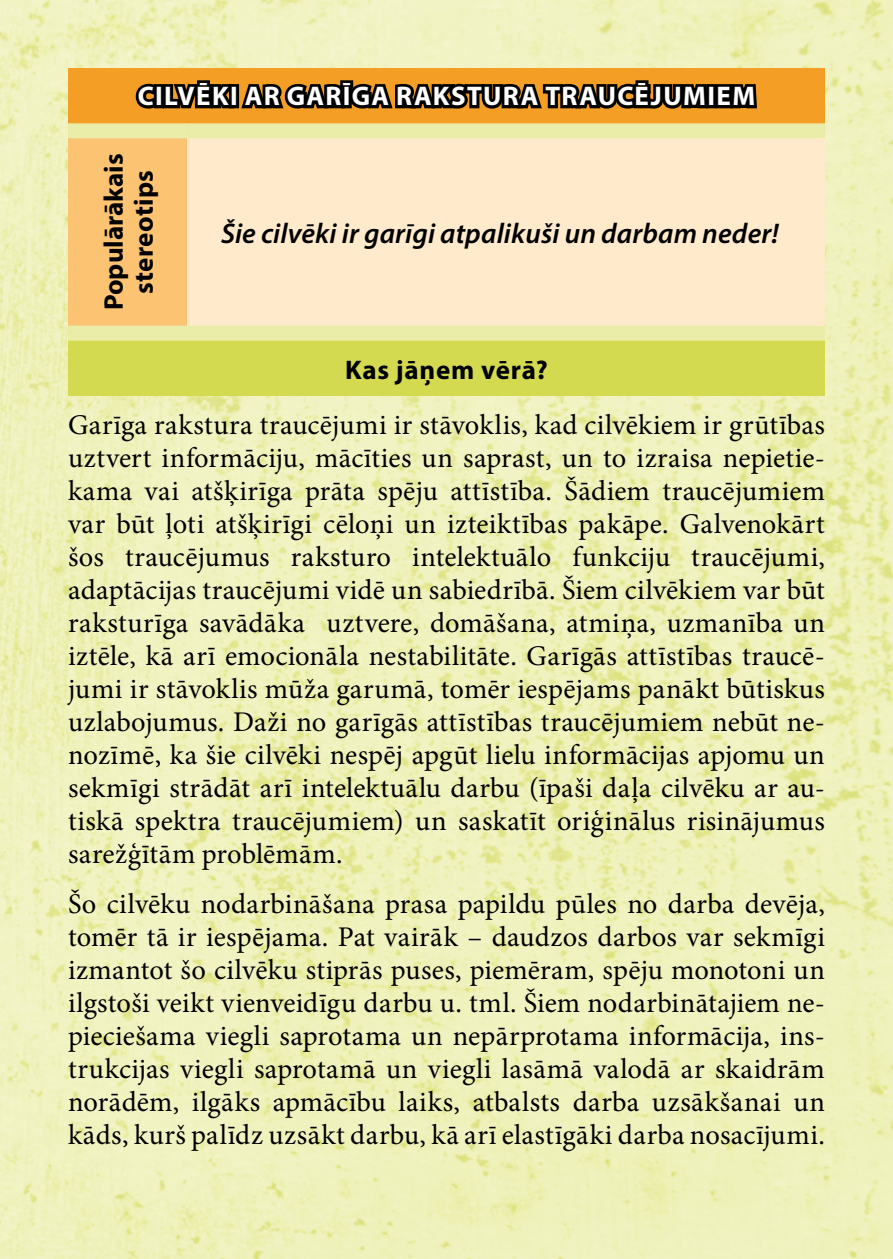
<style>
.page{position:relative;width:893px;height:1259px;background:#fff}
.page>*{position:absolute;margin:0;border:0;box-sizing:border-box;transform-origin:0 0}
.t1{font:28.5px/33px "Minion Pro";letter-spacing:.015em;color:#000;text-align:justify}
.t2{font:italic 600 28.5px "Myriad Pro";letter-spacing:.005em;color:#000}
.t3{font:700 27px "Myriad Pro";letter-spacing:.05em;color:#fff}
.t4{font:700 27px/30px "Myriad Pro";letter-spacing:.01em;color:#000;text-align:center}
.t5{font:700 27px "Myriad Pro";letter-spacing:.03em;color:#000}
</style>
<div class="page">
<img style="left:0;top:0;width:893px;height:1259px">
<div style="left:68px;top:68px;width:757px;height:63px;background:#f49e25"></div>
<div style="left:68px;top:131px;width:119px;height:202px;background:#fbc372"></div>
<div style="left:187px;top:131px;width:638px;height:202px;background:#ffebcc"></div>
<div style="left:68px;top:333px;width:757px;height:63px;background:#d3da50"></div>
<div style="left:68px;top:123px;width:119px;height:15px;background:#eaeda8"></div>
<div style="left:187px;top:123px;width:638px;height:15px;background:#eaeda8"></div>
<div style="left:68px;top:326px;width:119px;height:15px;background:#eaeda8"></div>
<div style="left:187px;top:326px;width:638px;height:15px;background:#eaeda8"></div>
<svg style="left:133px;top:0;width:627px;height:139px"></svg>
<p class="t3" style="left:138px;top:79px;width:619px">CILVĒKI AR GARĪGA RAKSTURA TRAUCĒJUMIEM</p>
<p class="t4" style="left:98px;top:310px;width:158px;rotate:-90deg">Populārākais stereotips</p>
<p class="t2" style="left:221px;top:215px;width:559px">Šie cilvēki ir garīgi atpalikuši un darbam neder!</p>
<p class="t5" style="left:345px;top:352px;width:204px">Kas jāņem vērā?</p>
<p class="t1" style="left:68px;top:408px;width:758px">Garīga rakstura traucējumi ir stāvoklis, kad cilvēkiem ir grūtības uztvert informāciju, mācīties un saprast, un to izraisa nepietie&shy;kama vai atšķirīga prāta spēju attīstība. Šādiem traucējumiem var būt ļoti atšķirīgi cēloņi un izteiktības pakāpe. Galvenokārt šos traucējumus raksturo intelektuālo funkciju traucējumi, adaptācijas traucējumi vidē un sabiedrībā. Šiem cilvēkiem var būt raksturīga savādāka uztvere, domāšana, atmiņa, uzmanība un iztēle, kā arī emocionāla nestabilitāte. Garīgās attīstības traucē&shy;jumi ir stāvoklis mūža garumā, tomēr iespējams panākt būtiskus uzlabojumus. Daži no garīgās attīstības traucējumiem nebūt ne&shy;nozīmē, ka šie cilvēki nespēj apgūt lielu informācijas apjomu un sekmīgi strādāt arī intelektuālu darbu (īpaši daļa cilvēku ar au&shy;tiskā spektra traucējumiem) un saskatīt oriģinālus risinājumus sarežģītām problēmām.</p>
<p class="t1" style="left:68px;top:887px;width:758px">Šo cilvēku nodarbināšana prasa papildu pūles no darba devēja, tomēr tā ir iespējama. Pat vairāk – daudzos darbos var sekmīgi izmantot šo cilvēku stiprās puses, piemēram, spēju monotoni un ilgstoši veikt vienveidīgu darbu u. tml. Šiem nodarbinātajiem ne&shy;pieciešama viegli saprotama un nepārprotama informācija, ins&shy;trukcijas viegli saprotamā un viegli lasāmā valodā ar skaidrām norādēm, ilgāks apmācību laiks, atbalsts darba uzsākšanai un kāds, kurš palīdz uzsākt darbu, kā arī elastīgāki darba nosacījumi.</p>
</div>
